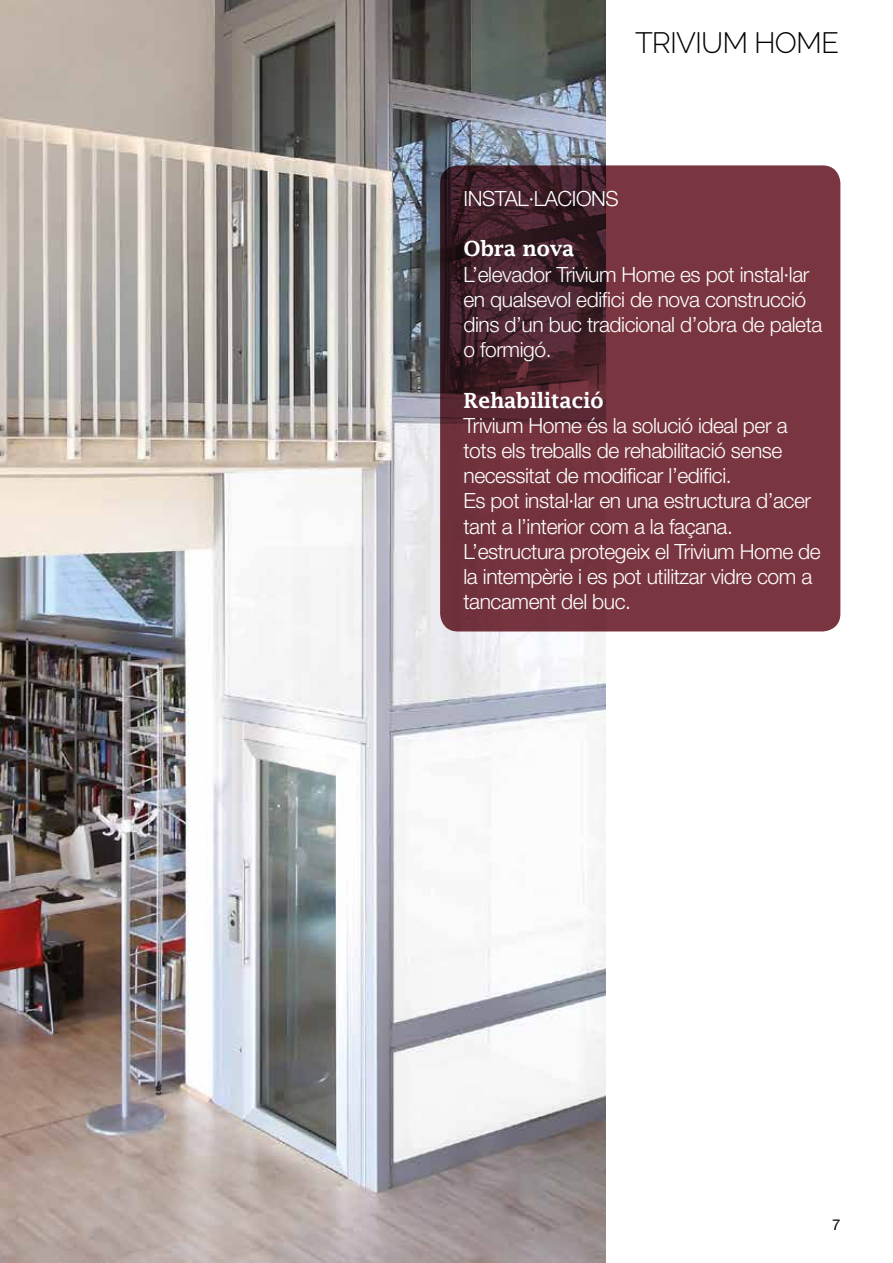
<style>
.page{position:relative;width:893px;height:1263px;background:#fff}
.page>*{position:absolute;margin:0;border:0;box-sizing:border-box;transform-origin:0 0}
.t1{font:300 29.4px "Raleway";letter-spacing:-.03em;color:#000}
.t2{font:300 21px/25.2px "Helvetica Neue LT Std";letter-spacing:-.02em;color:#fff}
.t3{font:600 21px "Lucida Fax";letter-spacing:-.02em;color:#fff}
.t4{font:15px "Helvetica Neue LT Std";color:#000}
</style>
<div class="page">
<img style="left:1px;top:0;width:605px;height:1263px">
<svg style="left:440px;top:165px;width:400px;height:466px;background:#6c303a"></svg>
<h1 class="t1" style="left:635px;top:25px;width:205px">TRIVIUM HOME</h1>
<p class="t2" style="left:463px;top:185px;width:157px">INSTAL·LACIONS</p>
<p class="t3" style="left:463px;top:237px;width:113px">Obra nova</p>
<p class="t2" style="left:463px;top:261px;width:360px">L’elevador Trivium Home es pot instal·lar en qualsevol edifici de nova construcció dins d’un buc tradicional d’obra de paleta o formigó.</p>
<p class="t3" style="left:463px;top:388px;width:142px">Rehabilitació</p>
<p class="t2" style="left:463px;top:412px;width:359px">Trivium Home és la solució ideal per a tots els treballs de rehabilitació sense necessitat de modificar l’edifici.<br>Es pot instal·lar en una estructura d’acer tant a l’interior com a la façana.<br>L’estructura protegeix el Trivium Home de la intempèrie i es pot utilitzar vidre com a tancament del buc.</p>
<p class="t4" style="left:832px;top:1216px;width:10px">7</p>
</div>
